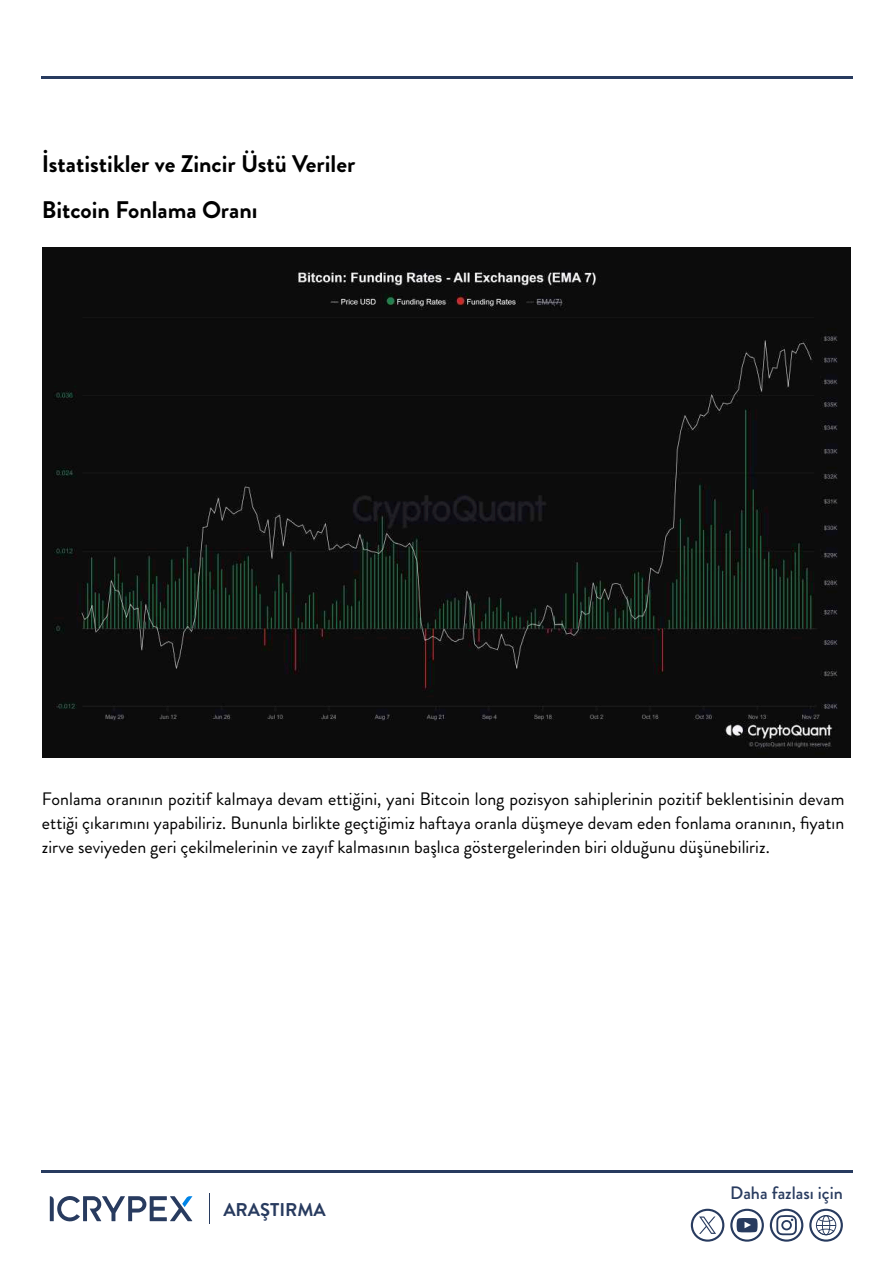
<style>
.page{position:relative;width:893px;height:1263px;background:#fff}
.page>*{position:absolute;margin:0;border:0;box-sizing:border-box;transform-origin:0 0}
.t1{font:700 24px/46.3px "Brandon Grotesque";color:#000}
.t2{font:700 18.45px "Brandon Grotesque";color:#283b5f}
.t3{font:18px/24px "Brandon Grotesque";color:#000;text-align:justify}
.t4{font:500 18px "Brandon Grotesque";color:#283b5f}
</style>
<div class="page">
<hr style="left:41px;top:1170px;width:811px;height:2px;background:#283b5f">
<hr style="left:41px;top:76px;width:811px;height:2px;background:#283b5f">
<svg style="left:50px;top:1196px;width:142px;height:26px"></svg>
<hr style="left:209px;top:1193px;width:1px;height:31px;background:#283b5f">
<svg style="left:809px;top:1209px;width:34px;height:33px"></svg>
<svg style="left:770px;top:1209px;width:33px;height:33px"></svg>
<svg style="left:730px;top:1209px;width:34px;height:33px"></svg>
<svg style="left:691px;top:1209px;width:33px;height:33px"></svg>
<img style="left:42px;top:248px;width:809px;height:509px">
<h1 class="t1" style="left:42px;top:141px;width:315px">İstatistikler ve Zincir Üstü Veriler<br>Bitcoin Fonlama Oranı</h1>
<p class="t3" style="left:42px;top:787px;width:804px">Fonlama oranının pozitif kalmaya devam ettiğini, yani Bitcoin long pozisyon sahiplerinin pozitif beklentisinin devam ettiği çıkarımını yapabiliriz. Bununla birlikte geçtiğimiz haftaya oranla düşmeye devam eden fonlama oranının, fiyatın zirve seviyeden geri çekilmelerinin ve zayıf kalmasının başlıca göstergelerinden biri olduğunu düşünebiliriz.</p>
<p class="t2" style="left:223px;top:1197px;width:104px">ARAŞTIRMA</p>
<p class="t4" style="left:730px;top:1181px;width:114px">Daha fazlası için</p>
</div>
